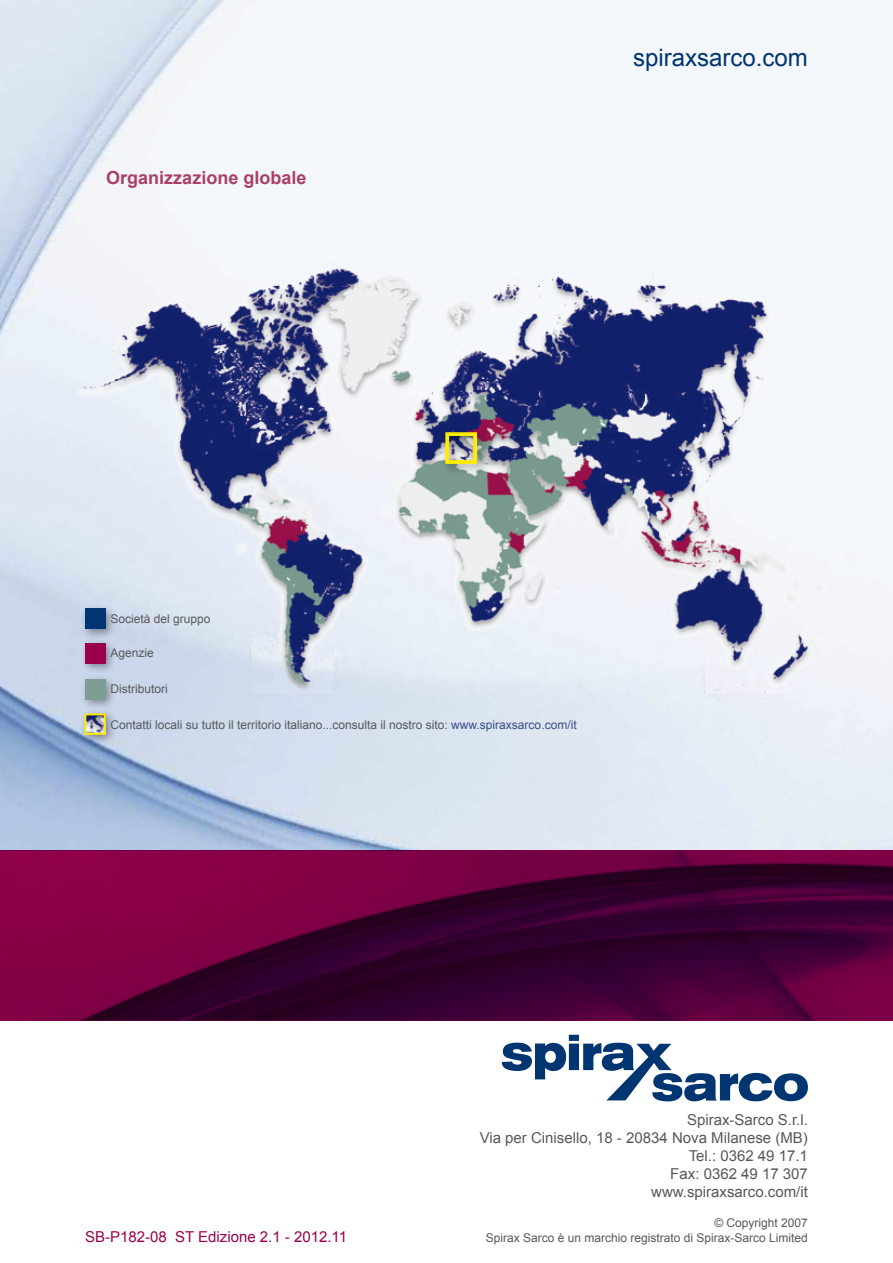
<style>
.page{position:relative;width:893px;height:1263px;background:#fff}
.page>*{position:absolute;margin:0;border:0;box-sizing:border-box;transform-origin:0 0}
.t1{font:24px "Arial";color:#003571}
.t2{font:700 18px "Arial";color:#ab3f65}
.t3{font:15px/18px "Arial";color:#58585a;text-align:right}
.t4{font:15px "Arial";color:#9a004b}
.t5{font:12px "Arial";color:#58585a}
.s1{color:#374e85}
</style>
<div class="page">
<img style="left:0;top:0;width:893px;height:1020px">
<div style="left:79px;top:708px;width:38px;height:38px;background:#000;opacity:.4"></div>
<img style="left:87px;top:716px;width:16px;height:16px">
<div style="left:84px;top:713px;width:22px;height:22px;border:2px solid #ffed00"></div>
<img style="left:62px;top:260px;width:780px;height:450px">
<div style="left:440px;top:427px;width:48px;height:48px;background:#000;opacity:.4"></div>
<div style="left:445px;top:432px;width:32px;height:32px;border:4px solid #ffed00"></div>
<svg style="left:502px;top:1035px;width:306px;height:66px"></svg>
<h2 class="t2" style="left:106px;top:166px;width:202px">Organizzazione globale</h2>
<h1 class="t1" style="left:633px;top:42px;width:176px">spiraxsarco.com</h1>
<p class="t5" style="left:110px;top:611px;width:102px">Società del gruppo</p>
<p class="t5" style="left:110px;top:645px;width:45px">Agenzie</p>
<p class="t5" style="left:110px;top:681px;width:59px">Distributori</p>
<p class="t5" style="left:110px;top:716px;width:468px">Contatti locali su tutto il territorio italiano...consulta il nostro sito: <span class="s1">www.spiraxsarco.com/it</span></p>
<p class="t3" style="left:480px;top:1111px;width:330px">Spirax-Sarco S.r.l.<br>Via per Cinisello, 18 - 20834 Nova Milanese (MB)<br>Tel.: 0362 49 17.1<br>Fax: 0362 49 17 307<br>www.spiraxsarco.com/it</p>
<p class="t5" style="left:714px;top:1215px;width:95px">© Copyright 2007</p>
<p class="t4" style="left:85px;top:1226px;width:264px">SB-P182-08 ST Edizione 2.1 - 2012.11</p>
<p class="t5" style="left:486px;top:1230px;width:324px">Spirax Sarco è un marchio registrato di Spirax-Sarco Limited</p>
</div>
